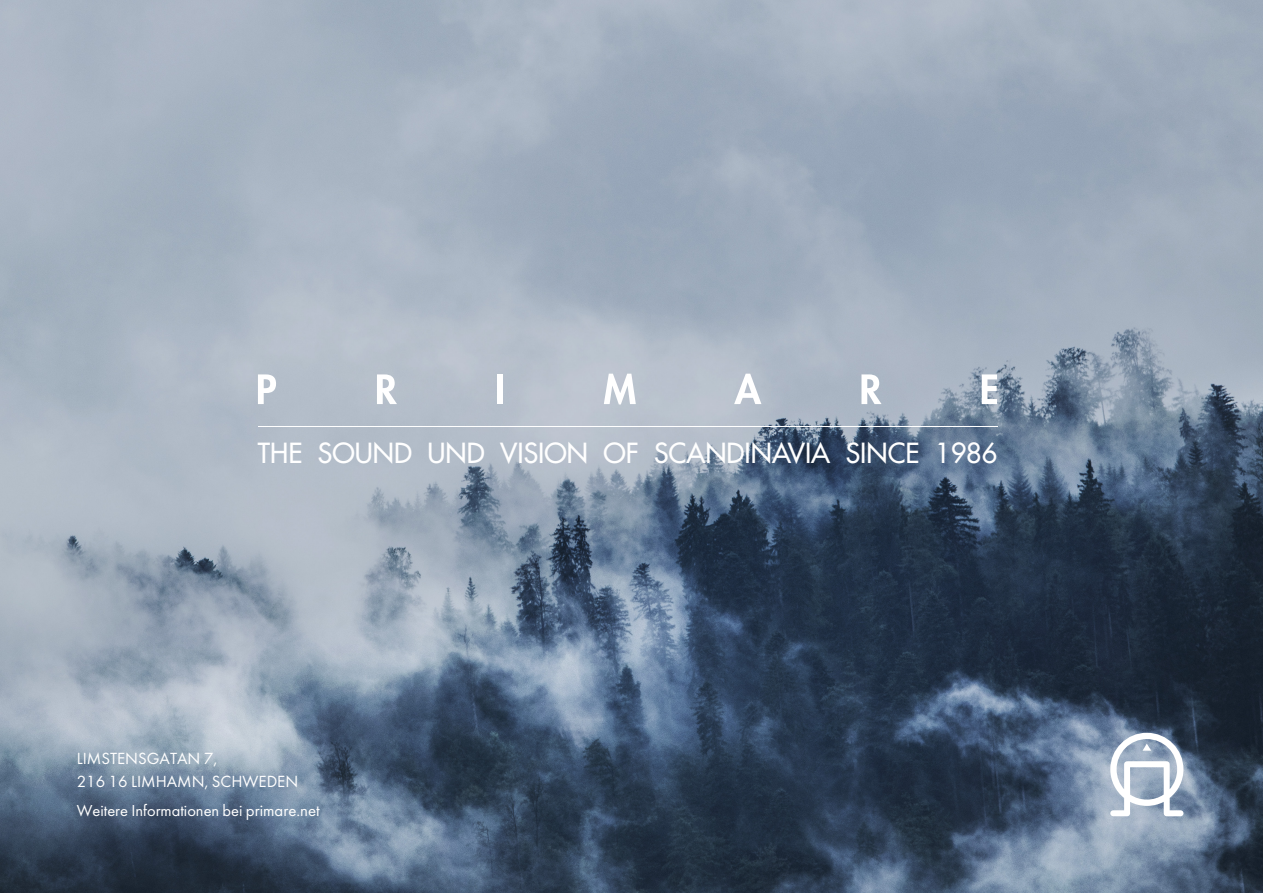
<style>
.page{position:relative;width:1263px;height:893px;background:#fff}
.page>*{position:absolute;margin:0;border:0;box-sizing:border-box;transform-origin:0 0}
.t1{font:27px "Futura";color:#fff}
.t2{font:20.85px "Futura";letter-spacing:.2em;color:#fff}
.para{font:16.8px "Futura";color:#fff}
.para-2{font:16.5px "Futura";color:#fff}
.s1{font-size:16.8px}
</style>
<div class="page">
<img style="left:0;top:0;width:1263px;height:893px">
<svg style="left:1110px;top:733px;width:73px;height:83px"></svg>
<svg style="left:258px;top:374px;width:18px;height:30px"></svg>
<svg style="left:377px;top:374px;width:20px;height:30px"></svg>
<div style="left:497px;top:374px;width:6px;height:30px;background:#fff"></div>
<svg style="left:604px;top:374px;width:32px;height:30px"></svg>
<svg style="left:734px;top:374px;width:27px;height:30px"></svg>
<svg style="left:861px;top:374px;width:20px;height:30px"></svg>
<svg style="left:982px;top:374px;width:15px;height:30px"></svg>
<hr style="left:258px;top:426px;width:739px;height:1px;background:#fff">
<p class="t1" style="left:258px;top:436px;width:741px">THE SOUND UND VISION OF SCANDINAVIA SINCE 1986</p>
<p class="t2" style="left:258px;top:443px;width:744px">THE SOUND AND VISION OF SCANDINAVIA SINCE 1986</p>
<p class="para" style="left:77px;top:748px;width:142px">LIMSTENSGATAN 7,</p>
<p class="para" style="left:77px;top:771px;width:223px">216 16 LIMHAMN, SCHWEDEN</p>
<p class="para-2" style="left:77px;top:801px;width:245px">Weitere Informationen bei <span class="s1">primare.net</span></p>
</div>
